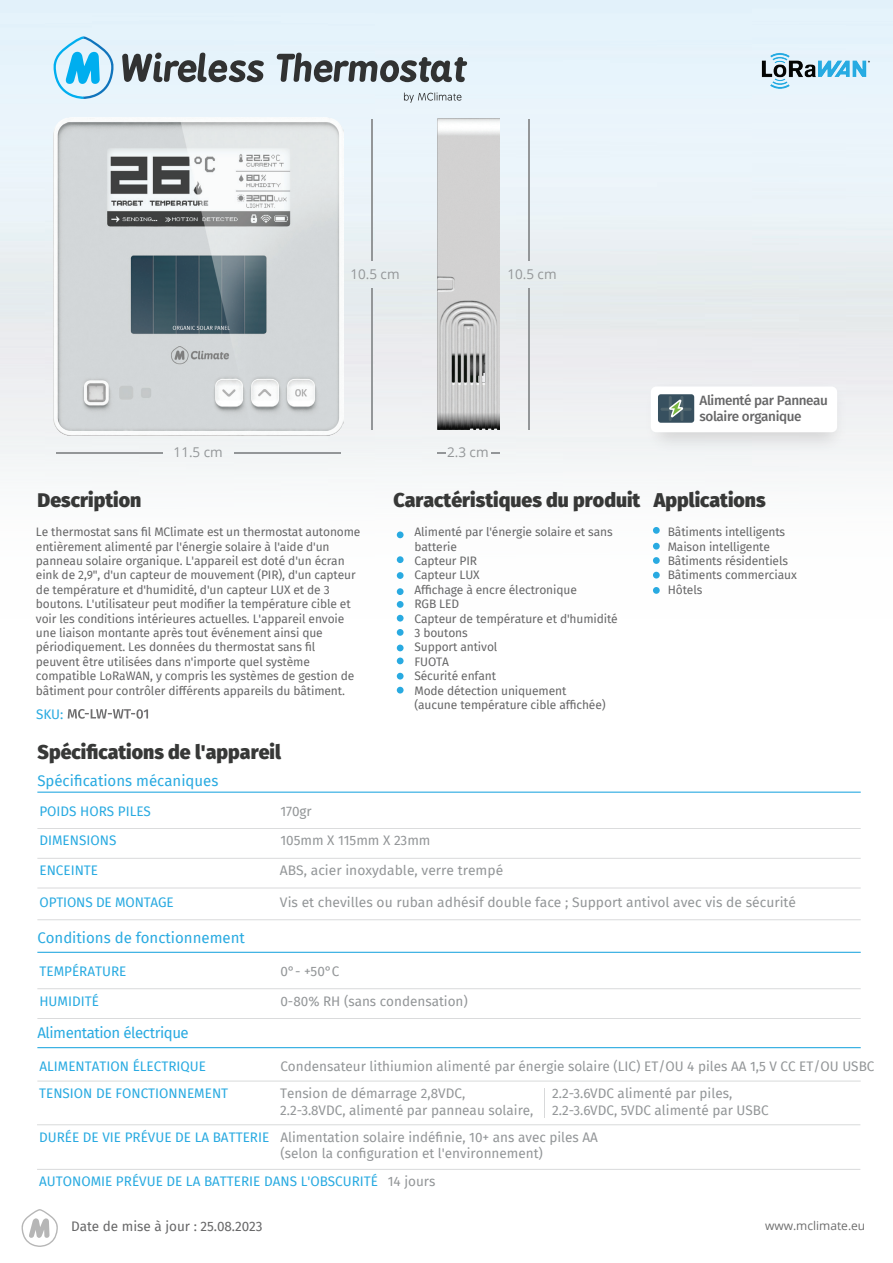
<style>
.page{position:relative;width:893px;height:1263px;background:#fff}
.page>*{position:absolute;margin:0;border:0;box-sizing:border-box;transform-origin:0 0}
.t1{font:900 19.5px "Fira Sans";color:#373837}
.t2{font:15px "Fira Sans";color:#29aae1}
.t3{font:15px "Fira Sans";letter-spacing:-.03em;color:#29aae1}
.t4{font:13.5px/16.2px "Fira Sans";color:#939698}
.t5{font:13.5px "Fira Sans";color:#29aae1}
.t6{font:500 13.5px/16.2px "Fira Sans";letter-spacing:-.03em;color:#676768}
.t7{font:13.5px "Fira Sans";color:#676768}
.t8{font:13.5px "Open Sans";color:#939698}
.t9{font:12px/14.4px "Fira Sans";letter-spacing:-.01em;color:#676768}
.t10{font:12px "Open Sans";color:#6e6e6e}
.s1{color:#939698}
</style>
<div class="page">
<img style="left:0;top:0;width:893px;height:618px">
<hr style="left:37px;top:828px;width:824px;height:1px;background:#939698">
<hr style="left:37px;top:792px;width:824px;height:1px;background:#29aae1">
<hr style="left:37px;top:858px;width:824px;height:1px;background:#939698">
<hr style="left:37px;top:888px;width:824px;height:1px;background:#939698">
<hr style="left:37px;top:919px;width:824px;height:1px;background:#939698">
<svg style="left:22px;top:1209px;width:36px;height:38px"></svg>
<hr style="left:372px;top:288px;width:1px;height:142px;background:#939698">
<hr style="left:372px;top:119px;width:1px;height:142px;background:#939698">
<hr style="left:529px;top:288px;width:1px;height:142px;background:#939698">
<hr style="left:529px;top:119px;width:1px;height:142px;background:#939698">
<hr style="left:37px;top:1081px;width:824px;height:1px;background:#939698">
<hr style="left:37px;top:1047px;width:824px;height:1px;background:#29aae1">
<hr style="left:37px;top:988px;width:824px;height:1px;background:#939698">
<hr style="left:37px;top:952px;width:824px;height:1px;background:#29aae1">
<hr style="left:37px;top:1018px;width:824px;height:1px;background:#939698">
<img style="left:754px;top:43px;width:123px;height:54px">
<div style="left:397px;top:531px;width:7px;height:7px;background:#29aae1;border-radius:50%"></div>
<div style="left:397px;top:572px;width:7px;height:7px;background:#29aae1;border-radius:50%"></div>
<div style="left:397px;top:556px;width:7px;height:7px;background:#29aae1;border-radius:50%"></div>
<div style="left:397px;top:588px;width:7px;height:7px;background:#29aae1;border-radius:50%"></div>
<div style="left:397px;top:601px;width:7px;height:7px;background:#29aae1;border-radius:50%"></div>
<div style="left:397px;top:645px;width:7px;height:6px;background:#29aae1;border-radius:50%"></div>
<div style="left:397px;top:615px;width:7px;height:6px;background:#29aae1;border-radius:50%"></div>
<div style="left:397px;top:629px;width:7px;height:7px;background:#29aae1;border-radius:50%"></div>
<div style="left:397px;top:657px;width:7px;height:7px;background:#29aae1;border-radius:50%"></div>
<div style="left:397px;top:673px;width:7px;height:6px;background:#29aae1;border-radius:50%"></div>
<div style="left:397px;top:687px;width:7px;height:6px;background:#29aae1;border-radius:50%"></div>
<div style="left:653px;top:527px;width:7px;height:7px;background:#29aae1;border-radius:50%"></div>
<div style="left:653px;top:543px;width:7px;height:6px;background:#29aae1;border-radius:50%"></div>
<div style="left:653px;top:557px;width:7px;height:7px;background:#29aae1;border-radius:50%"></div>
<div style="left:653px;top:572px;width:7px;height:6px;background:#29aae1;border-radius:50%"></div>
<div style="left:653px;top:587px;width:7px;height:7px;background:#29aae1;border-radius:50%"></div>
<hr style="left:234px;top:452px;width:106px;height:2px;background:#939698">
<hr style="left:57px;top:452px;width:106px;height:2px;background:#939698">
<svg style="left:437px;top:452px;width:8px;height:2px"></svg>
<svg style="left:491px;top:452px;width:8px;height:2px"></svg>
<svg style="left:68px;top:709px;width:80px;height:10px"></svg>
<svg style="left:53px;top:36px;width:61px;height:63px;background:#9edaf4"></svg>
<svg style="left:122px;top:53px;width:142px;height:29px;background:#8d9599"></svg>
<svg style="left:277px;top:53px;width:190px;height:29px;background:#959da1"></svg>
<svg style="left:404px;top:93px;width:57px;height:10px"></svg>
<img style="left:437px;top:119px;width:63px;height:311px">
<img style="left:638px;top:374px;width:216px;height:86px">
<div style="left:651px;top:386px;width:186px;height:46px;background:#fff;border-radius:6px"></div>
<div style="left:658px;top:394px;width:36px;height:29px;background:#37505f;border-radius:3px"></div>
<hr style="left:669px;top:396px;width:3px;height:25px;background:#4f646d">
<hr style="left:680px;top:396px;width:3px;height:25px;background:#4f646d">
<hr style="left:660px;top:408px;width:32px;height:3px;background:#4f646d;border-radius:2px">
<svg style="left:669px;top:399px;width:15px;height:19px"></svg>
<img style="left:53px;top:117px;width:290px;height:318px">
<hr style="left:37px;top:1124px;width:823px;height:1px;background:#939698">
<hr style="left:37px;top:1169px;width:823px;height:1px;background:#939698">
<hr style="left:544px;top:1088px;width:1px;height:30px;background:#939698">
<p class="t8" style="left:350px;top:264px;width:51px">10.5 cm</p>
<p class="t8" style="left:507px;top:264px;width:51px">10.5 cm</p>
<h1 class="t1" style="left:38px;top:482px;width:105px">Description</h1>
<p class="t8" style="left:174px;top:443px;width:51px">11.5 cm</p>
<p class="t8" style="left:447px;top:443px;width:43px">2.3 cm</p>
<p class="t6" style="left:699px;top:391px;width:130px">Alimenté par Panneau solaire organique</p>
<h1 class="t1" style="left:393px;top:482px;width:374px">Caractéristiques du produit Applications</h1>
<p class="t9" style="left:36px;top:524px;width:326px">Le thermostat sans fil MClimate est un thermostat autonome entièrement alimenté par l'énergie solaire à l'aide d'un panneau solaire organique. L'appareil est doté d'un écran eink de 2,9", d'un capteur de mouvement (PIR), d'un capteur de température et d'humidité, d'un capteur LUX et de 3 boutons. L'utilisateur peut modifier la température cible et voir les conditions intérieures actuelles. L'appareil envoie une liaison montante après tout événement ainsi que périodiquement. Les données du thermostat sans fil peuvent être utilisées dans n'importe quel système compatible LoRaWAN, y compris les systèmes de gestion de bâtiment pour contrôler différents appareils du bâtiment.</p>
<p class="t9" style="left:414px;top:524px;width:205px">Alimenté par l'énergie solaire et sans batterie<br>Capteur PIR<br>Capteur LUX<br>Affichage à encre électronique<br>RGB LED<br>Capteur de température et d'humidité<br>3 boutons<br>Support antivol<br>FUOTA<br>Sécurité enfant<br>Mode détection uniquement<br>(aucune température cible affichée)</p>
<p class="t9" style="left:668px;top:524px;width:131px">Bâtiments intelligents<br>Maison intelligente<br>Bâtiments résidentiels<br>Bâtiments commerciaux<br>Hôtels</p>
<p class="t5" style="left:36px;top:704px;width:29px">SKU:</p>
<h1 class="t1" style="left:38px;top:735px;width:245px">Spécifications de l'appareil</h1>
<p class="t2" style="left:37px;top:769px;width:183px">Spécifications mécaniques</p>
<p class="t5" style="left:39px;top:801px;width:113px">POIDS HORS PILES</p>
<p class="t4" style="left:280px;top:802px;width:33px">170gr</p>
<p class="t5" style="left:39px;top:830px;width:78px">DIMENSIONS</p>
<p class="t4" style="left:280px;top:832px;width:152px">105mm X 115mm X 23mm</p>
<p class="t5" style="left:39px;top:860px;width:60px">ENCEINTE</p>
<p class="t4" style="left:280px;top:862px;width:225px">ABS, acier inoxydable, verre trempé</p>
<p class="t5" style="left:39px;top:892px;width:136px">OPTIONS DE MONTAGE</p>
<p class="t4" style="left:280px;top:894px;width:518px">Vis et chevilles ou ruban adhésif double face ; Support antivol avec vis de sécurité</p>
<p class="t2" style="left:37px;top:926px;width:209px">Conditions de fonctionnement</p>
<p class="t5" style="left:39px;top:961px;width:88px">TEMPÉRATURE</p>
<p class="t4" style="left:280px;top:963px;width:61px">0°- +50°C</p>
<p class="t5" style="left:39px;top:991px;width:61px">HUMIDITÉ</p>
<p class="t4" style="left:280px;top:992px;width:189px">0-80% RH (sans condensation)</p>
<p class="t3" style="left:37px;top:1022px;width:153px">Alimentation électrique</p>
<p class="t5" style="left:39px;top:1056px;width:168px">ALIMENTATION ÉLECTRIQUE</p>
<p class="t4" style="left:280px;top:1058px;width:595px">Condensateur lithiumion alimenté par énergie solaire (LIC) ET/OU 4 piles AA 1,5 V CC ET/OU USBC</p>
<p class="t5" style="left:39px;top:1083px;width:191px">TENSION DE FONCTIONNEMENT</p>
<p class="t4" style="left:280px;top:1085px;width:255px">Tension de démarrage 2,8VDC,<br>2.2-3.8VDC, alimenté par panneau solaire,</p>
<p class="t4" style="left:552px;top:1085px;width:218px">2.2-3.6VDC alimenté par piles,<br>2.2-3.6VDC, 5VDC alimenté par USBC</p>
<p class="t5" style="left:39px;top:1127px;width:232px">DURÉE DE VIE PRÉVUE DE LA BATTERIE</p>
<p class="t4" style="left:280px;top:1128px;width:319px">Alimentation solaire indéfinie, 10+ ans avec piles AA (selon la configuration et l'environnement)</p>
<p class="t5" style="left:39px;top:1171px;width:398px">AUTONOMIE PRÉVUE DE LA BATTERIE DANS L'OBSCURITÉ <span class="s1">14 jours</span></p>
<p class="t7" style="left:71px;top:1216px;width:193px">Date de mise à jour : 25.08.2023</p>
<p class="t10" style="left:765px;top:1218px;width:102px">www.mclimate.eu</p>
</div>
